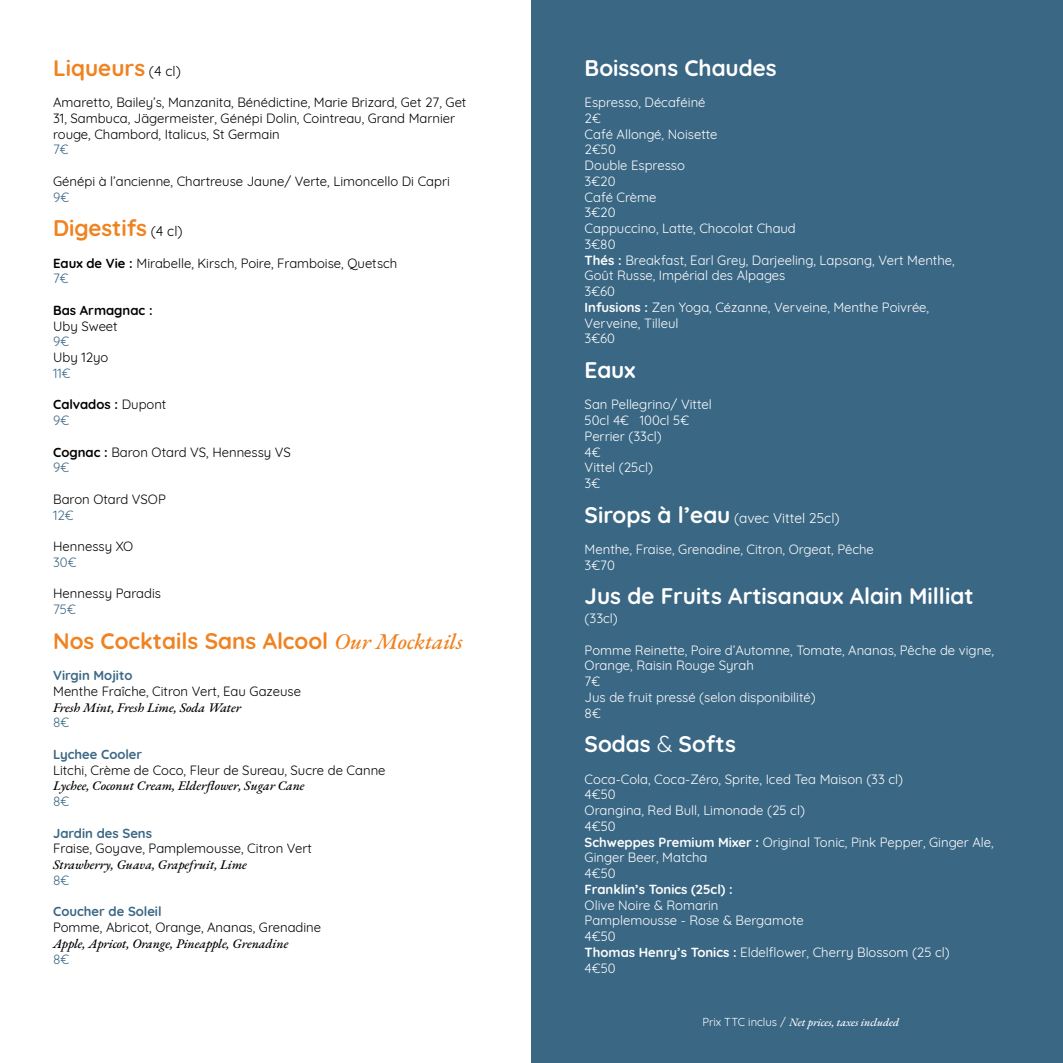
<style>
.page{position:relative;width:1063px;height:1063px;background:#fff}
.page>*{position:absolute;margin:0;border:0;box-sizing:border-box;transform-origin:0 0}
.t1{font:700 22.5px "Quicksand";color:#fff}
.t2{font:700 22.5px "Quicksand";color:#f08220}
.t3{font:13.75px "Quicksand";color:#fff}
.t4{font:13.12px/15.8px "Quicksand";color:#fff}
.t5{font:13.12px/15.8px "Quicksand";color:#000}
.t6{font:italic 500 13.12px "EB Garamond";color:#000}
.t7{font:700 13.12px "Quicksand";color:#3a6784}
.t8{font:700 13.12px/15.8px "Quicksand";color:#000}
.t9{font:13.12px "Quicksand";color:#3a6784}
.t10{font:700 13.12px "Quicksand";color:#fff}
.t11{font:italic 500 11.25px "EB Garamond";color:#fff}
.s1{font-weight:400;font-size:13.75px;color:#000}
.s2{font-weight:700}
.s3{color:#3a6784}
.s4{font-weight:400}
.s5{font-weight:400;color:#3a6784}
.s6{font-family:"EB Garamond";font-weight:500;font-style:italic}
.s7{font-weight:700;font-size:22.5px}
.s8{font-family:"Quicksand";font-weight:400;font-style:normal}
</style>
<div class="page">
<div style="left:531px;top:0;width:532px;height:1063px;background:#3a6784"></div>
<h1 class="t2" style="left:53px;top:49px;width:129px">Liqueurs <span class="s1">(4 cl)</span></h1>
<p class="t5" style="left:53px;top:93px;width:415px">Amaretto, Bailey’s, Manzanita, Bénédictine, Marie Brizard, Get 27, Get<br>31, Sambuca, Jägermeister, Génépi Dolin, Cointreau, Grand Marnier rouge, Chambord, Italicus, St Germain</p>
<p class="t9" style="left:53px;top:140px;width:17px">7€</p>
<p class="t5" style="left:53px;top:172px;width:398px">Génépi à l’ancienne, Chartreuse Jaune/ Verte, Limoncello Di Capri</p>
<p class="t9" style="left:53px;top:187px;width:18px">9€</p>
<h1 class="t2" style="left:53px;top:210px;width:131px">Digestifs <span class="s1">(4 cl)</span></h1>
<p class="t5" style="left:53px;top:254px;width:346px"><span class="s2">Eaux de Vie :</span> Mirabelle, Kirsch, Poire, Framboise, Quetsch<br><span class="s3">7€</span></p>
<p class="t8" style="left:53px;top:301px;width:101px">Bas Armagnac :</p>
<p class="t5" style="left:53px;top:317px;width:66px">Uby Sweet</p>
<p class="t9" style="left:53px;top:332px;width:18px">9€</p>
<p class="t5" style="left:53px;top:348px;width:57px">Uby 12yo</p>
<p class="t9" style="left:53px;top:363px;width:19px">11€</p>
<p class="t8" style="left:53px;top:396px;width:115px">Calvados : <span class="s4">Dupont<br></span><span class="s5">9€</span></p>
<p class="t5" style="left:53px;top:443px;width:239px"><span class="s2">Cognac :</span> Baron Otard VS, Hennessy VS<br><span class="s3">9€</span></p>
<p class="t5" style="left:53px;top:490px;width:114px">Baron Otard VSOP</p>
<p class="t9" style="left:53px;top:505px;width:22px">12€</p>
<p class="t5" style="left:53px;top:537px;width:82px">Hennessy XO</p>
<p class="t9" style="left:53px;top:552px;width:25px">30€</p>
<p class="t5" style="left:53px;top:585px;width:109px">Hennessy Paradis</p>
<p class="t9" style="left:53px;top:599px;width:24px">75€</p>
<h1 class="t2" style="left:53px;top:622px;width:411px">Nos Cocktails Sans Alcool <span class="s6">Our Mocktails</span></h1>
<p class="t7" style="left:53px;top:665px;width:81px">Virgin Mojito</p>
<p class="t5" style="left:53px;top:682px;width:249px">Menthe Fraîche, Citron Vert, Eau Gazeuse</p>
<p class="t6" style="left:53px;top:699px;width:190px">Fresh Mint, Fresh Lime, Soda Water</p>
<p class="t9" style="left:53px;top:713px;width:18px">8€</p>
<p class="t7" style="left:53px;top:743px;width:91px">Lychee Cooler</p>
<p class="t5" style="left:53px;top:761px;width:334px">Litchi, Crème de Coco, Fleur de Sureau, Sucre de Canne</p>
<p class="t6" style="left:53px;top:777px;width:253px">Lychee, Coconut Cream, Elderflower, Sugar Cane</p>
<p class="t9" style="left:53px;top:791px;width:18px">8€</p>
<p class="t7" style="left:53px;top:822px;width:100px">Jardin des Sens</p>
<p class="t5" style="left:53px;top:840px;width:260px">Fraise, Goyave, Pamplemousse, Citron Vert</p>
<p class="t6" style="left:53px;top:856px;width:195px">Strawberry, Guava, Grapefruit, Lime</p>
<p class="t9" style="left:53px;top:870px;width:18px">8€</p>
<p class="t7" style="left:53px;top:901px;width:110px">Coucher de Soleil</p>
<p class="t5" style="left:53px;top:918px;width:270px">Pomme, Abricot, Orange, Ananas, Grenadine</p>
<p class="t6" style="left:53px;top:935px;width:237px">Apple, Apricot, Orange, Pineapple, Grenadine</p>
<p class="t9" style="left:53px;top:949px;width:18px">8€</p>
<h1 class="t1" style="left:585px;top:49px;width:194px">Boissons Chaudes</h1>
<p class="t4" style="left:585px;top:93px;width:372px">Espresso, Décaféiné<br>2€<br>Café Allongé, Noisette<br>2€50<br>Double Espresso<br>3€20<br>Café Crème<br>3€20<br>Cappuccino, Latte, Chocolat Chaud<br>3€80<br><span class="s2">Thés :</span> Breakfast, Earl Grey, Darjeeling, Lapsang, Vert Menthe,<br>Goût Russe, Impérial des Alpages<br>3€60<br><span class="s2">Infusions :</span> Zen Yoga, Cézanne, Verveine, Menthe Poivrée,<br>Verveine, Tilleul<br>3€60</p>
<h1 class="t1" style="left:585px;top:351px;width:52px">Eaux</h1>
<p class="t4" style="left:585px;top:396px;width:129px">San Pellegrino/ Vittel<br>50cl 4€ 100cl 5€<br>Perrier (33cl)<br>4€<br>Vittel (25cl)<br>3€</p>
<p class="t3" style="left:585px;top:507px;width:257px"><span class="s7">Sirops à l’eau</span> (avec Vittel 25cl)</p>
<p class="t4" style="left:585px;top:540px;width:291px">Menthe, Fraise, Grenadine, Citron, Orgeat, Pêche<br>3€70</p>
<h1 class="t1" style="left:585px;top:578px;width:390px">Jus de Fruits Artisanaux Alain Milliat</h1>
<p class="t4" style="left:585px;top:609px;width:35px">(33cl)</p>
<p class="t4" style="left:585px;top:641px;width:411px">Pomme Reinette, Poire d’Automne, Tomate, Ananas, Pêche de vigne,<br>Orange, Raisin Rouge Syrah<br>7€<br>Jus de fruit pressé (selon disponibilité)<br>8€</p>
<h1 class="t1" style="left:585px;top:726px;width:153px">Sodas <span class="s4">&amp;</span> Softs</h1>
<p class="t4" style="left:585px;top:770px;width:411px">Coca-Cola, Coca-Zéro, Sprite, Iced Tea Maison (33 cl)<br>4€50<br>Orangina, Red Bull, Limonade (25 cl)<br>4€50<br><span class="s2">Schweppes Premium Mixer :</span> Original Tonic, Pink Pepper, Ginger Ale,<br>Ginger Beer, Matcha<br>4€50</p>
<p class="t10" style="left:585px;top:878px;width:150px">Franklin’s Tonics (25cl) :</p>
<p class="t4" style="left:585px;top:896px;width:367px">Olive Noire &amp; Romarin<br>Pamplemousse - Rose &amp; Bergamote<br>4€50<br><span class="s2">Thomas Henry’s Tonics :</span> Eldelflower, Cherry Blossom (25 cl)<br>4€50</p>
<p class="t11" style="left:702px;top:1015px;width:198px"><span class="s8">Prix TTC inclus /</span> Net prices, taxes included</p>
</div>
